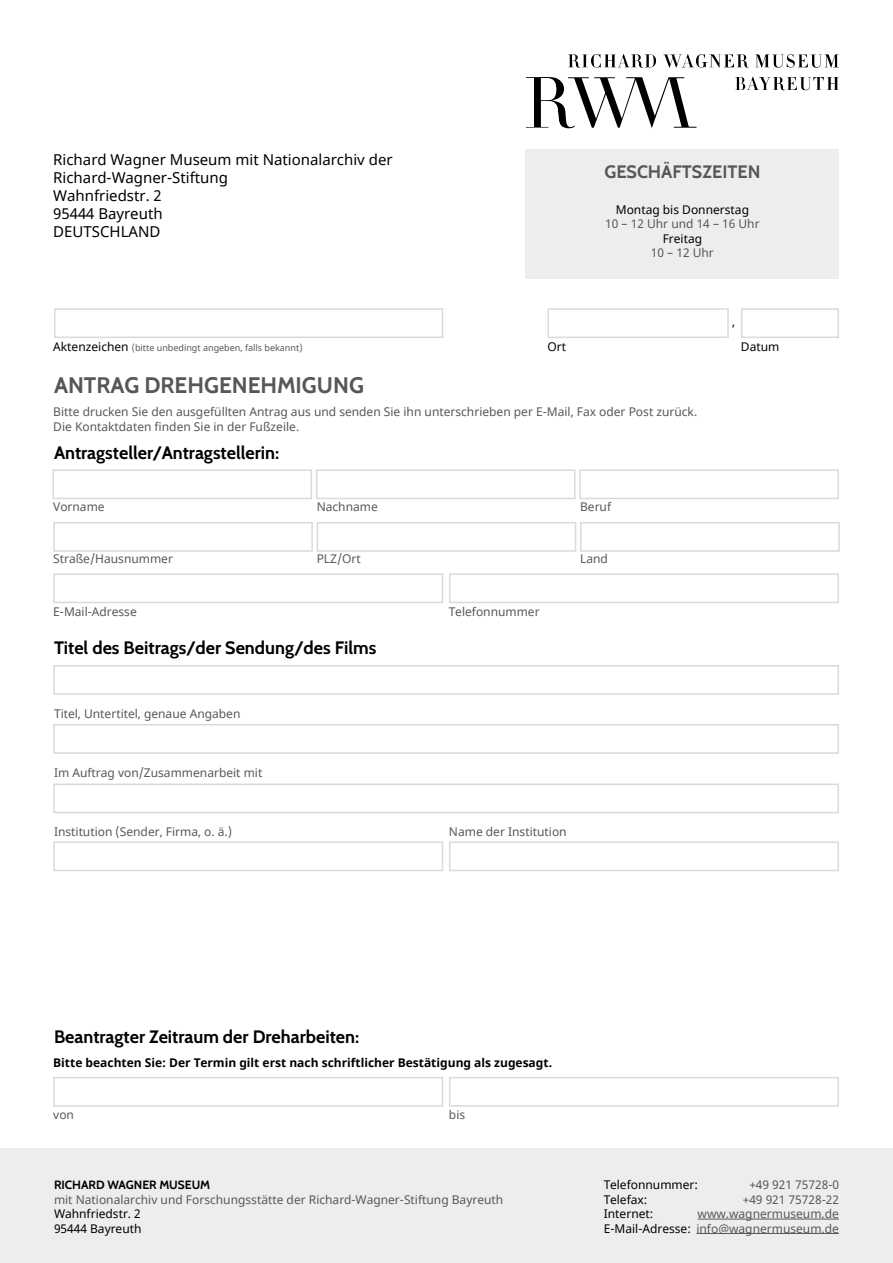
<style>
.page{position:relative;width:893px;height:1263px;background:#fff}
.page>*{position:absolute;margin:0;border:0;box-sizing:border-box;transform-origin:0 0}
.t1{font:700 22.5px "Cabin";color:#575756}
.t2{font:700 18px "Cabin";color:#000}
.t3{font:700 18px "Cabin";color:#575756}
.t4{font:15px/18px "Noto Sans";color:#000}
.t5{font:12px/14.4px "Noto Sans";color:#575756;text-align:right}
.t6{font:12px/14.4px "Noto Sans";color:#000}
.t7{font:700 12px "Noto Sans";color:#000}
.t8{font:700 12px "Cabin";color:#000}
.t9{font:9px "Noto Sans";color:#575756}
.s1{font-size:12px;color:#000}
</style>
<div class="page">
<div style="left:0;top:1148px;width:893px;height:115px;background:#ededed"></div>
<hr style="left:698px;top:1219px;width:141px;height:1px;background:#575756">
<hr style="left:696px;top:1233px;width:143px;height:1px;background:#575756">
<div style="left:53px;top:783px;width:786px;height:30px;background:#fff;border:2px solid #dadada"></div>
<div style="left:53px;top:724px;width:786px;height:30px;background:#fff;border:2px solid #dadada"></div>
<div style="left:53px;top:665px;width:786px;height:30px;background:#fff;border:2px solid #dadada"></div>
<div style="left:53px;top:573px;width:390px;height:30px;background:#fff;border:2px solid #dadada"></div>
<div style="left:53px;top:841px;width:390px;height:30px;background:#fff;border:2px solid #dadada"></div>
<div style="left:449px;top:573px;width:390px;height:30px;background:#fff;border:2px solid #dadada"></div>
<div style="left:449px;top:841px;width:390px;height:30px;background:#fff;border:2px solid #dadada"></div>
<div style="left:54px;top:308px;width:389px;height:30px;background:#fff;border:2px solid #dadada"></div>
<svg style="left:526px;top:54px;width:313px;height:74px"></svg>
<div style="left:53px;top:1077px;width:390px;height:30px;background:#fff;border:2px solid #dadada"></div>
<div style="left:449px;top:1077px;width:390px;height:30px;background:#fff;border:2px solid #dadada"></div>
<div style="left:526px;top:149px;width:313px;height:130px;background:#ededed"></div>
<div style="left:741px;top:308px;width:98px;height:30px;background:#fff;border:2px solid #dadada"></div>
<div style="left:547px;top:308px;width:182px;height:30px;background:#fff;border:2px solid #dadada"></div>
<div style="left:52px;top:469px;width:260px;height:30px;background:#fff;border:2px solid #dadada"></div>
<div style="left:53px;top:522px;width:260px;height:30px;background:#fff;border:2px solid #dadada"></div>
<div style="left:316px;top:469px;width:260px;height:30px;background:#fff;border:2px solid #dadada"></div>
<div style="left:317px;top:522px;width:259px;height:30px;background:#fff;border:2px solid #dadada"></div>
<div style="left:579px;top:469px;width:260px;height:30px;background:#fff;border:2px solid #dadada"></div>
<div style="left:580px;top:522px;width:260px;height:30px;background:#fff;border:2px solid #dadada"></div>
<p class="t4" style="left:53px;top:151px;width:341px">Richard Wagner Museum mit Nationalarchiv der<br>Richard-Wagner-Stiftung<br>Wahnfriedstr. 2<br>95444 Bayreuth<br>DEUTSCHLAND</p>
<p class="t9" style="left:53px;top:341px;width:251px"><span class="s1">Aktenzeichen</span> (bitte unbedingt angeben, falls bekannt)</p>
<h1 class="t1" style="left:54px;top:371px;width:311px">ANTRAG DREHGENEHMIGUNG</h1>
<h2 class="t3" style="left:604px;top:161px;width:158px">GESCHÄFTSZEITEN</h2>
<p class="t6" style="left:616px;top:203px;width:135px">Montag bis Donnerstag</p>
<p class="t5" style="left:605px;top:217px;width:156px">10 – 12 Uhr und 14 – 16 Uhr</p>
<p class="t6" style="left:663px;top:231px;width:41px">Freitag</p>
<p class="t5" style="left:651px;top:246px;width:64px">10 – 12 Uhr</p>
<p class="t6" style="left:732px;top:315px;width:4px">,</p>
<p class="t6" style="left:547px;top:340px;width:20px">Ort</p>
<p class="t6" style="left:741px;top:340px;width:40px">Datum</p>
<p class="t5" style="left:53px;top:405px;width:645px;text-align:left">Bitte drucken Sie den ausgefüllten Antrag aus und senden Sie ihn unterschrieben per E-Mail, Fax oder Post zurück.<br>Die Kontaktdaten finden Sie in der Fußzeile.</p>
<h2 class="t2" style="left:54px;top:442px;width:227px">Antragsteller/Antragstellerin:</h2>
<p class="t5" style="left:53px;top:500px;width:53px">Vorname</p>
<p class="t5" style="left:53px;top:552px;width:121px">Straße/Hausnummer</p>
<p class="t5" style="left:317px;top:500px;width:63px">Nachname</p>
<p class="t5" style="left:317px;top:552px;width:46px">PLZ/Ort</p>
<p class="t5" style="left:53px;top:605px;width:85px">E-Mail-Adresse</p>
<p class="t5" style="left:449px;top:605px;width:92px">Telefonnummer</p>
<h2 class="t2" style="left:54px;top:637px;width:324px">Titel des Beitrags/der Sendung/des Films</h2>
<p class="t5" style="left:580px;top:500px;width:33px">Beruf</p>
<p class="t5" style="left:580px;top:552px;width:29px">Land</p>
<p class="t5" style="left:54px;top:706px;width:188px">Titel, Untertitel, genaue Angaben</p>
<p class="t5" style="left:54px;top:766px;width:210px">Im Auftrag von/Zusammenarbeit mit</p>
<p class="t5" style="left:54px;top:825px;width:180px">Institution (Sender, Firma, o. ä.)</p>
<p class="t5" style="left:449px;top:825px;width:119px">Name der Institution</p>
<h2 class="t2" style="left:54px;top:1026px;width:307px">Beantragter Zeitraum der Dreharbeiten:</h2>
<p class="t7" style="left:53px;top:1054px;width:500px">Bitte beachten Sie: Der Termin gilt erst nach schriftlicher Bestätigung als zugesagt.</p>
<p class="t5" style="left:53px;top:1108px;width:22px">von</p>
<p class="t5" style="left:449px;top:1108px;width:18px">bis</p>
<p class="t8" style="left:54px;top:1178px;width:158px">RICHARD WAGNER MUSEUM</p>
<p class="t5" style="left:54px;top:1192px;width:451px">mit Nationalarchiv und Forschungsstätte der Richard-Wagner-Stiftung Bayreuth</p>
<p class="t6" style="left:54px;top:1207px;width:89px">Wahnfriedstr. 2<br>95444 Bayreuth</p>
<p class="t6" style="left:604px;top:1178px;width:96px">Telefonnummer:<br>Telefax:<br>Internet:<br>E-Mail-Adresse:</p>
<p class="t5" style="left:696px;top:1178px;width:144px">+49 921 75728-0<br>+49 921 75728-22 www.wagnermuseum.de info@wagnermuseum.de</p>
</div>
